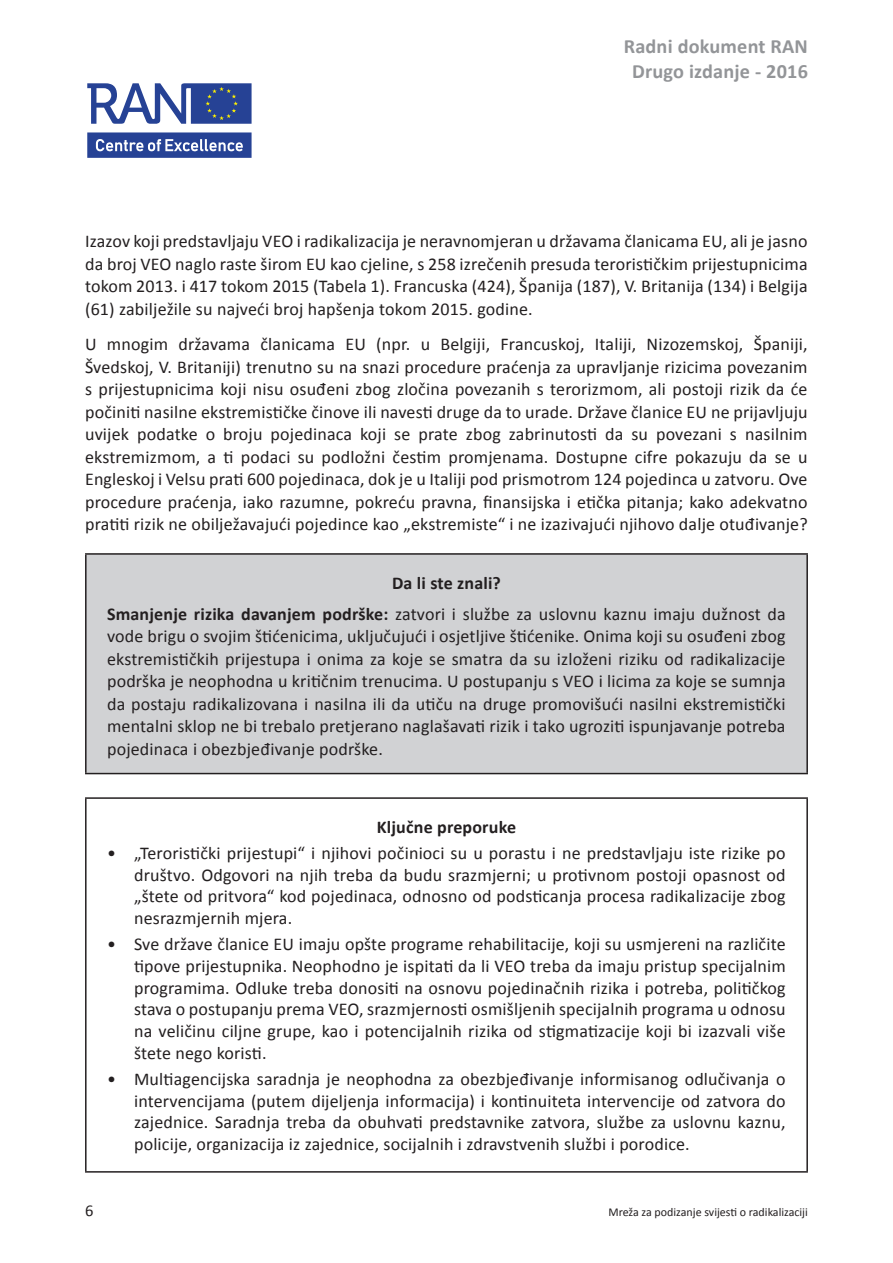
<style>
.page{position:relative;width:893px;height:1263px;background:#fff}
.page>*{position:absolute;margin:0;border:0;box-sizing:border-box;transform-origin:0 0}
.t1{font:700 20.25px/24.8px "Calibri";letter-spacing:.01em;color:#939598;text-align:center}
.t2{font:18px/22.5px "Calibri";letter-spacing:.01em;color:#231f20;text-align:justify}
.t3{font:700 18px/31px "Calibri";letter-spacing:.01em;color:#231f20;text-align:center}
.t4{font:16.5px "Calibri";color:#231f20}
.t5{font:12px "Calibri";color:#231f20}
.s1{font-weight:400}
</style>
<div class="page">
<svg style="left:87px;top:83px;width:165px;height:41px"></svg>
<svg style="left:87px;top:132px;width:165px;height:26px;background:#4d64a8"></svg>
<div style="left:86px;top:554px;width:721px;height:219px;background:#d1d2d4"></div>
<hr style="left:85px;top:553px;width:723px;height:2px;background:#231f20">
<hr style="left:85px;top:555px;width:2px;height:218px;background:#231f20">
<hr style="left:806px;top:555px;width:2px;height:218px;background:#231f20">
<hr style="left:85px;top:773px;width:723px;height:1px;background:#231f20">
<hr style="left:85px;top:797px;width:723px;height:2px;background:#231f20">
<hr style="left:85px;top:799px;width:2px;height:372px;background:#231f20">
<hr style="left:806px;top:799px;width:2px;height:372px;background:#231f20">
<hr style="left:85px;top:1171px;width:723px;height:1px;background:#231f20">
<p class="t1" style="left:624px;top:33px;width:186px">Radni dokument RAN<br>Drugo izdanje - 2016</p>
<p class="t2" style="left:85px;top:229px;width:724px">Izazov koji predstavljaju VEO i radikalizacija je neravnomjeran u državama članicama EU, ali je jasno da broj VEO naglo raste širom EU kao cjeline, s 258 izrečenih presuda terorističkim prijestupnicima tokom 2013. i 417 tokom 2015 (Tabela 1). Francuska (424), Španija (187), V. Britanija (134) i Belgija (61) zabilježile su najveći broj hapšenja tokom 2015. godine.</p>
<p class="t2" style="left:85px;top:332px;width:724px">U mnogim državama članicama EU (npr. u Belgiji, Francuskoj, Italiji, Nizozemskoj, Španiji, Švedskoj, V. Britaniji) trenutno su na snazi procedure praćenja za upravljanje rizicima povezanim s prijestupnicima koji nisu osuđeni zbog zločina povezanih s terorizmom, ali postoji rizik da će počiniti nasilne ekstremističke činove ili navesti druge da to urade. Države članice EU ne prijavljuju uvijek podatke o broju pojedinaca koji se prate zbog zabrinutosti da su povezani s nasilnim ekstremizmom, a ti podaci su podložni čestim promjenama. Dostupne cifre pokazuju da se u Engleskoj i Velsu prati 600 pojedinaca, dok je u Italiji pod prismotrom 124 pojedinca u zatvoru. Ove procedure praćenja, iako razumne, pokreću pravna, finansijska i etička pitanja; kako adekvatno pratiti rizik ne obilježavajući pojedince kao „ekstremiste“ i ne izazivajući njihovo dalje otuđivanje?</p>
<p class="t3" style="left:107px;top:566px;width:680px">Da li ste znali?<br>Smanjenje rizika davanjem podrške: <span class="s1">zatvori i službe za uslovnu kaznu imaju dužnost da</span></p>
<p class="t2" style="left:107px;top:624px;width:680px">vode brigu o svojim štićenicima, uključujući i osjetljive štićenike. Onima koji su osuđeni zbog ekstremističkih prijestupa i onima za koje se smatra da su izloženi riziku od radikalizacije podrška je neophodna u kritičnim trenucima. U postupanju s VEO i licima za koje se sumnja da postaju radikalizovana i nasilna ili da utiču na druge promovišući nasilni ekstremistički mentalni sklop ne bi trebalo pretjerano naglašavati rizik i tako ugroziti ispunjavanje potreba pojedinaca i obezbjeđivanje podrške.</p>
<p class="t3" style="left:377px;top:810px;width:141px">Ključne preporuke</p>
<p class="t2" style="left:134px;top:841px;width:653px;line-height:21.8px;text-indent:-27px">• „Teroristički prijestupi“ i njihovi počinioci su u porastu i ne predstavljaju iste rizike po društvo. Odgovori na njih treba da budu srazmjerni; u protivnom postoji opasnost od „štete od pritvora“ kod pojedinaca, odnosno od podsticanja procesa radikalizacije zbog nesrazmjernih mjera.</p>
<p class="t2" style="left:134px;top:932px;width:653px;line-height:21.8px;text-indent:-27px">• Sve države članice EU imaju opšte programe rehabilitacije, koji su usmjereni na različite tipove prijestupnika. Neophodno je ispitati da li VEO treba da imaju pristup specijalnim programima. Odluke treba donositi na osnovu pojedinačnih rizika i potreba, političkog stava o postupanju prema VEO, srazmjernosti osmišljenih specijalnih programa u odnosu na veličinu ciljne grupe, kao i potencijalnih rizika od stigmatizacije koji bi izazvali više štete nego koristi.</p>
<p class="t2" style="left:134px;top:1067px;width:653px;line-height:21.8px;text-indent:-27px">• Multiagencijska saradnja je neophodna za obezbjeđivanje informisanog odlučivanja o intervencijama (putem dijeljenja informacija) i kontinuiteta intervencije od zatvora do zajednice. Saradnja treba da obuhvati predstavnike zatvora, službe za uslovnu kaznu, policije, organizacija iz zajednice, socijalnih i zdravstvenih službi i porodice.</p>
<p class="t4" style="left:85px;top:1200px;width:10px">6</p>
<p class="t5" style="left:608px;top:1205px;width:201px">Mreža za podizanje svijesti o radikalizaciji</p>
</div>
